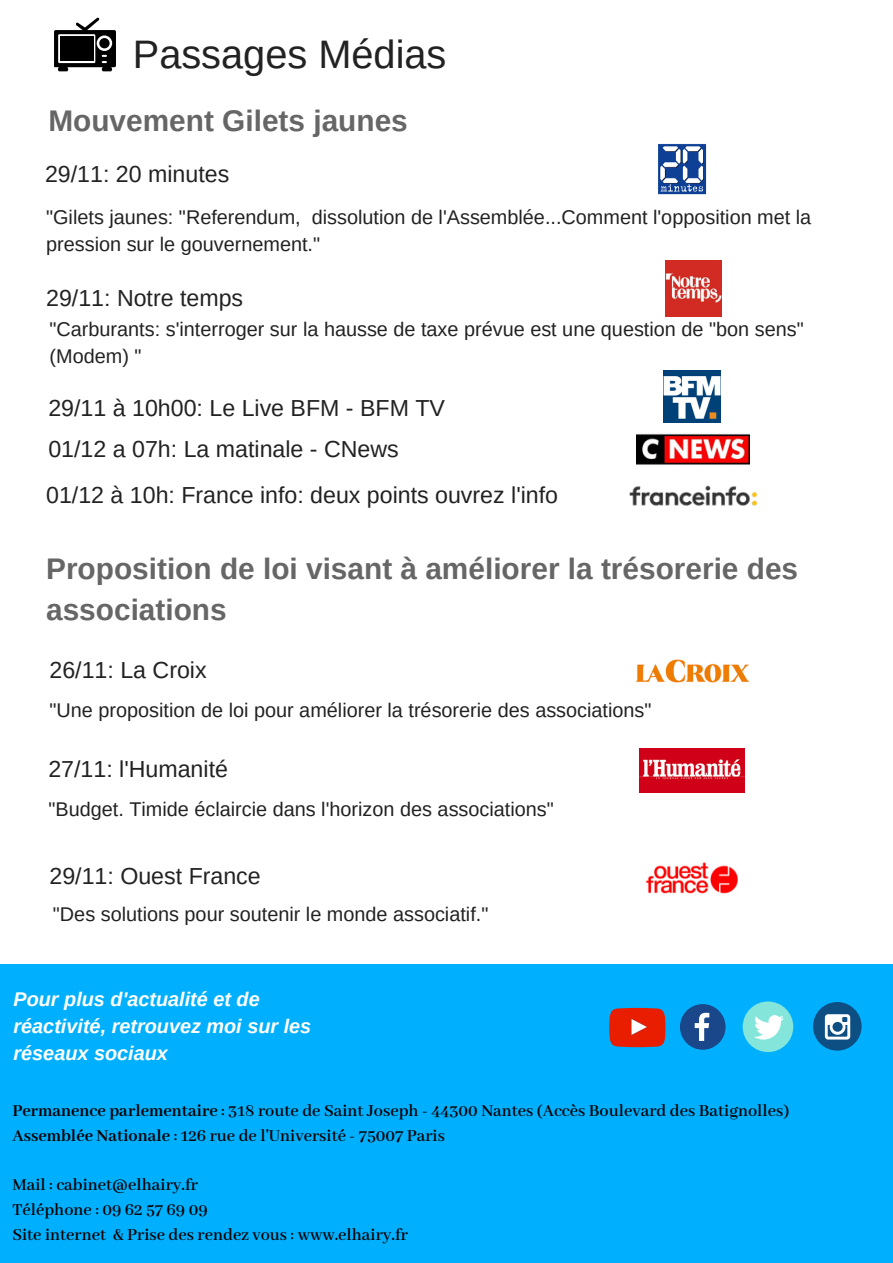
<style>
.page{position:relative;width:893px;height:1263px;background:#fff}
.page>*{position:absolute;margin:0;border:0;box-sizing:border-box;transform-origin:0 0}
.t1{font:39.75px "Arimo";color:#222}
.t2{font:700 29.85px/41.7px "Arimo";color:#666}
.t3{font:23.25px "Arimo";color:#222}
.t4{font:19.8px/27px "Arimo";color:#222}
.t5{font:italic 700 19.8px/27px "Arimo";color:#fff}
.t6{font:600 18.15px/24.8px "Abhaya Libre";color:#000}
.s1{font-weight:700}
</style>
<div class="page">
<svg style="left:54px;top:17px;width:62px;height:54px"></svg>
<div style="left:0;top:964px;width:893px;height:299px;background:#00b0fe"></div>
<svg style="left:609px;top:1008px;width:56px;height:39px"></svg>
<svg style="left:680px;top:1004px;width:46px;height:46px"></svg>
<div style="left:743px;top:1001px;width:50px;height:51px;background:#84e6da;border-radius:50%"></div>
<svg style="left:754px;top:1015px;width:30px;height:24px"></svg>
<div style="left:813px;top:1002px;width:49px;height:48px;background:#0d4f83;border-radius:50%"></div>
<svg style="left:825px;top:1014px;width:25px;height:25px"></svg>
<img style="left:646px;top:862px;width:91px;height:32px">
<img style="left:663px;top:370px;width:58px;height:53px">
<img style="left:636px;top:660px;width:114px;height:22px">
<img style="left:640px;top:749px;width:104px;height:44px">
<img style="left:658px;top:144px;width:48px;height:51px">
<img style="left:629px;top:433px;width:129px;height:73px">
<img style="left:665px;top:260px;width:57px;height:56px">
<h1 class="t1" style="left:133px;top:32px;width:315px">Passages Médias</h1>
<h2 class="t2" style="left:48px;top:99px;width:361px">Mouvement Gilets jaunes</h2>
<p class="t3" style="left:45px;top:161px;width:186px">29/11: 20 minutes</p>
<p class="t4" style="left:46px;top:204px;width:767px">"Gilets jaunes: "Referendum, dissolution de l'Assemblée...Comment l'opposition met la pression sur le gouvernement."</p>
<p class="t3" style="left:46px;top:285px;width:199px">29/11: Notre temps</p>
<p class="t4" style="left:50px;top:315px;width:756px">"Carburants: s'interroger sur la hausse de taxe prévue est une question de "bon sens" (Modem) "</p>
<p class="t3" style="left:48px;top:394px;width:398px">29/11 à 10h00: Le Live BFM - BFM TV</p>
<p class="t3" style="left:48px;top:436px;width:352px">01/12 a 07h: La matinale - CNews</p>
<p class="t3" style="left:46px;top:482px;width:513px">01/12 à 10h: France info: deux points ouvrez l'info</p>
<h2 class="t2" style="left:46px;top:548px;width:753px">Proposition de loi visant à améliorer la trésorerie des associations</h2>
<p class="t3" style="left:50px;top:657px;width:159px">26/11: La Croix</p>
<p class="t4" style="left:50px;top:697px;width:604px">"Une proposition de loi pour améliorer la trésorerie des associations"</p>
<p class="t3" style="left:48px;top:756px;width:181px">27/11: l'Humanité</p>
<p class="t4" style="left:48px;top:796px;width:507px">"Budget. Timide éclaircie dans l'horizon des associations"</p>
<p class="t3" style="left:50px;top:863px;width:213px">29/11: Ouest France</p>
<p class="t4" style="left:53px;top:901px;width:437px">"Des solutions pour soutenir le monde associatif."</p>
<p class="t5" style="left:14px;top:985px;width:299px">Pour plus d'actualité et de réactivité, retrouvez moi sur les réseaux sociaux</p>
<p class="t6" style="left:12px;top:1099px;width:778px"><span class="s1">Permanence parlementaire</span> : 318 route de Saint Joseph - 44300 Nantes (Accès Boulevard des Batignolles)<br><span class="s1">Assemblée Nationale</span> : 126 rue de l'Université - 75007 Paris</p>
<p class="t6" style="left:12px;top:1173px;width:397px">Mail : cabinet@elhairy.fr<br>Téléphone : 09 62 57 69 09<br>Site internet &amp; Prise des rendez vous : www.elhairy.fr</p>
</div>
